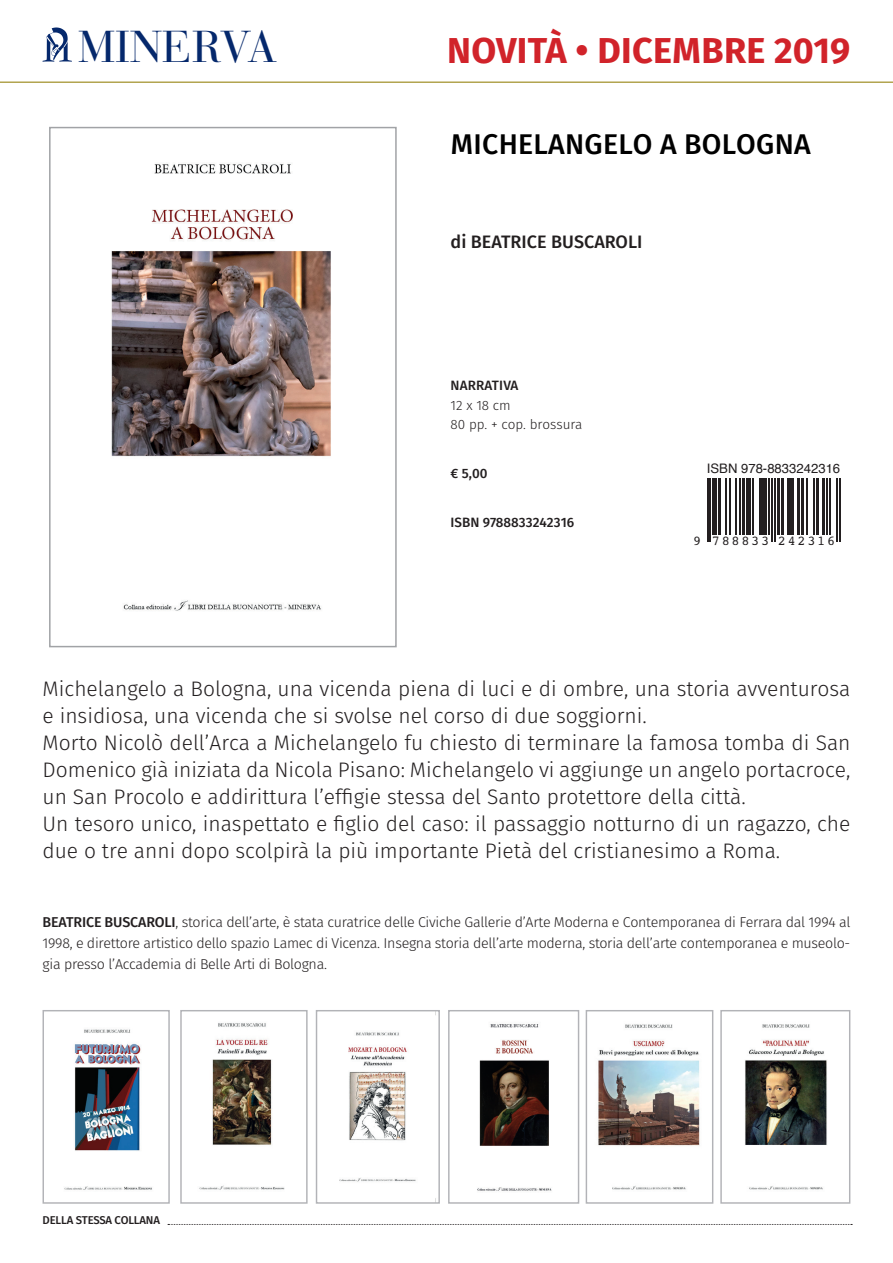
<style>
.page{position:relative;width:893px;height:1263px;background:#fff}
.page>*{position:absolute;margin:0;border:0;box-sizing:border-box;transform-origin:0 0}
.t1{font:44.4px "Bauer Bodoni";color:#05286c}
.t2{font:700 36px "Fira Sans";letter-spacing:.01em;color:#d1232a}
.t3{font:500 28.5px "Fira Sans";letter-spacing:.01em;color:#000}
.t4{font:300 21px/27px "Fira Sans";color:#231f20}
.t5{font:500 18px "Fira Sans";color:#231f20}
.t6{font:300 14.25px/21px "Fira Sans";letter-spacing:-.02em;color:#231f20;text-align:justify}
.t7{font:500 13.5px "Fira Sans";color:#231f20}
.t8{font:300 13.5px/19.5px "Fira Sans";color:#231f20}
.t9{font:13.5px "Courier";letter-spacing:.13em;color:#231f20}
.t10{font:13.05px "Helvetica";color:#231f20}
.t11{font:500 11.4px "Fira Sans";letter-spacing:-.015em;color:#231f20}
.s1{font-size:37.5px}
.s2{font-weight:500}
</style>
<div class="page">
<img style="left:111px;top:164px;width:220px;height:447px">
<div style="left:49px;top:127px;width:348px;height:520px;border:2px solid #a1a3a6"></div>
<svg style="left:43px;top:27px;width:29px;height:35px"></svg>
<hr style="left:0;top:81px;width:893px;height:2px;background:#b2a44f">
<hr style="left:707px;top:478px;width:1px;height:64px;background:#231f20">
<hr style="left:710px;top:478px;width:1px;height:64px;background:#231f20">
<div style="left:712px;top:478px;width:5px;height:57px;background:#231f20"></div>
<hr style="left:718px;top:478px;width:3px;height:57px;background:#231f20">
<hr style="left:725px;top:478px;width:1px;height:57px;background:#231f20">
<hr style="left:729px;top:478px;width:2px;height:57px;background:#231f20">
<hr style="left:735px;top:478px;width:1px;height:57px;background:#231f20">
<hr style="left:739px;top:478px;width:2px;height:57px;background:#231f20">
<hr style="left:742px;top:478px;width:3px;height:57px;background:#231f20">
<hr style="left:746px;top:478px;width:4px;height:57px;background:#231f20">
<hr style="left:752px;top:478px;width:1px;height:57px;background:#231f20">
<hr style="left:759px;top:478px;width:1px;height:57px;background:#231f20">
<div style="left:762px;top:478px;width:5px;height:57px;background:#231f20"></div>
<hr style="left:769px;top:478px;width:1px;height:57px;background:#231f20">
<hr style="left:771px;top:478px;width:2px;height:64px;background:#231f20">
<hr style="left:774px;top:478px;width:2px;height:64px;background:#231f20">
<hr style="left:777px;top:478px;width:3px;height:57px;background:#231f20">
<hr style="left:781px;top:478px;width:3px;height:57px;background:#231f20">
<hr style="left:787px;top:478px;width:1px;height:57px;background:#231f20">
<hr style="left:790px;top:478px;width:4px;height:57px;background:#231f20">
<hr style="left:797px;top:478px;width:3px;height:57px;background:#231f20">
<hr style="left:801px;top:478px;width:3px;height:57px;background:#231f20">
<hr style="left:806px;top:478px;width:2px;height:57px;background:#231f20">
<hr style="left:813px;top:478px;width:2px;height:57px;background:#231f20">
<hr style="left:816px;top:478px;width:3px;height:57px;background:#231f20">
<hr style="left:822px;top:478px;width:3px;height:57px;background:#231f20">
<hr style="left:826px;top:478px;width:1px;height:57px;background:#231f20">
<hr style="left:829px;top:478px;width:1px;height:57px;background:#231f20">
<hr style="left:836px;top:478px;width:1px;height:64px;background:#231f20">
<hr style="left:839px;top:478px;width:1px;height:64px;background:#231f20">
<img style="left:745px;top:1024px;width:82px;height:166px">
<div style="left:720px;top:1010px;width:130px;height:194px;border:1px solid #b2b3b7"></div>
<img style="left:598px;top:1024px;width:102px;height:166px">
<div style="left:586px;top:1010px;width:127px;height:194px;border:1px solid #b2b3b7"></div>
<img style="left:477px;top:1024px;width:75px;height:167px">
<div style="left:448px;top:1010px;width:131px;height:194px;border:1px solid #b2b3b7"></div>
<img style="left:339px;top:1012px;width:97px;height:190px">
<div style="left:316px;top:1010px;width:124px;height:194px;border:1px solid #b2b3b7"></div>
<img style="left:199px;top:1023px;width:86px;height:167px">
<div style="left:180px;top:1010px;width:128px;height:194px;border:1px solid #b2b3b7"></div>
<img style="left:64px;top:1029px;width:88px;height:161px">
<div style="left:43px;top:1010px;width:127px;height:194px;border:1px solid #b2b3b7"></div>
<svg style="left:168px;top:1224px;width:684px;height:1px"></svg>
<h1 class="t1" style="left:78px;top:20px;width:200px">MINERVA</h1>
<h2 class="t2" style="left:447px;top:20px;width:405px">NOVITÀ <span class="s1">•</span> DICEMBRE 2019</h2>
<h3 class="t3" style="left:451px;top:121px;width:361px">MICHELANGELO A BOLOGNA</h3>
<p class="t5" style="left:451px;top:227px;width:193px">di BEATRICE BUSCAROLI</p>
<p class="t7" style="left:451px;top:375px;width:69px">NARRATIVA</p>
<p class="t8" style="left:451px;top:395px;width:133px">12 x 18 cm<br>80 pp. + cop. brossura</p>
<p class="t7" style="left:451px;top:462px;width:38px">€ 5,00</p>
<p class="t7" style="left:451px;top:511px;width:125px">ISBN 9788833242316</p>
<p class="t10" style="left:707px;top:458px;width:135px">ISBN 978-8833242316</p>
<p class="t9" style="left:693px;top:530px;width:143px">9 788833 242316</p>
<p class="t4" style="left:43px;top:675px;width:809px">Michelangelo a Bologna, una vicenda piena di luci e di ombre, una storia avventurosa e insidiosa, una vicenda che si svolse nel corso di due soggiorni.<br>Morto Nicolò dell’Arca a Michelangelo fu chiesto di terminare la famosa tomba di San Domenico già iniziata da Nicola Pisano: Michelangelo vi aggiunge un angelo portacroce, un San Procolo e addirittura l’effigie stessa del Santo protettore della città.<br>Un tesoro unico, inaspettato e figlio del caso: il passaggio notturno di un ragazzo, che due o tre anni dopo scolpirà la più importante Pietà del cristianesimo a Roma.</p>
<p class="t6" style="left:43px;top:911px;width:809px"><span class="s2">BEATRICE BUSCAROLI</span>, storica dell’arte, è stata curatrice delle Civiche Gallerie d’Arte Moderna e Contemporanea di Ferrara dal 1994 al 1998, e direttore artistico dello spazio Lamec di Vicenza. Insegna storia dell’arte moderna, storia dell’arte contemporanea e museolo&shy;gia presso l’Accademia di Belle Arti di Bologna.</p>
<p class="t11" style="left:43px;top:1211px;width:119px">DELLA STESSA COLLANA</p>
</div>
